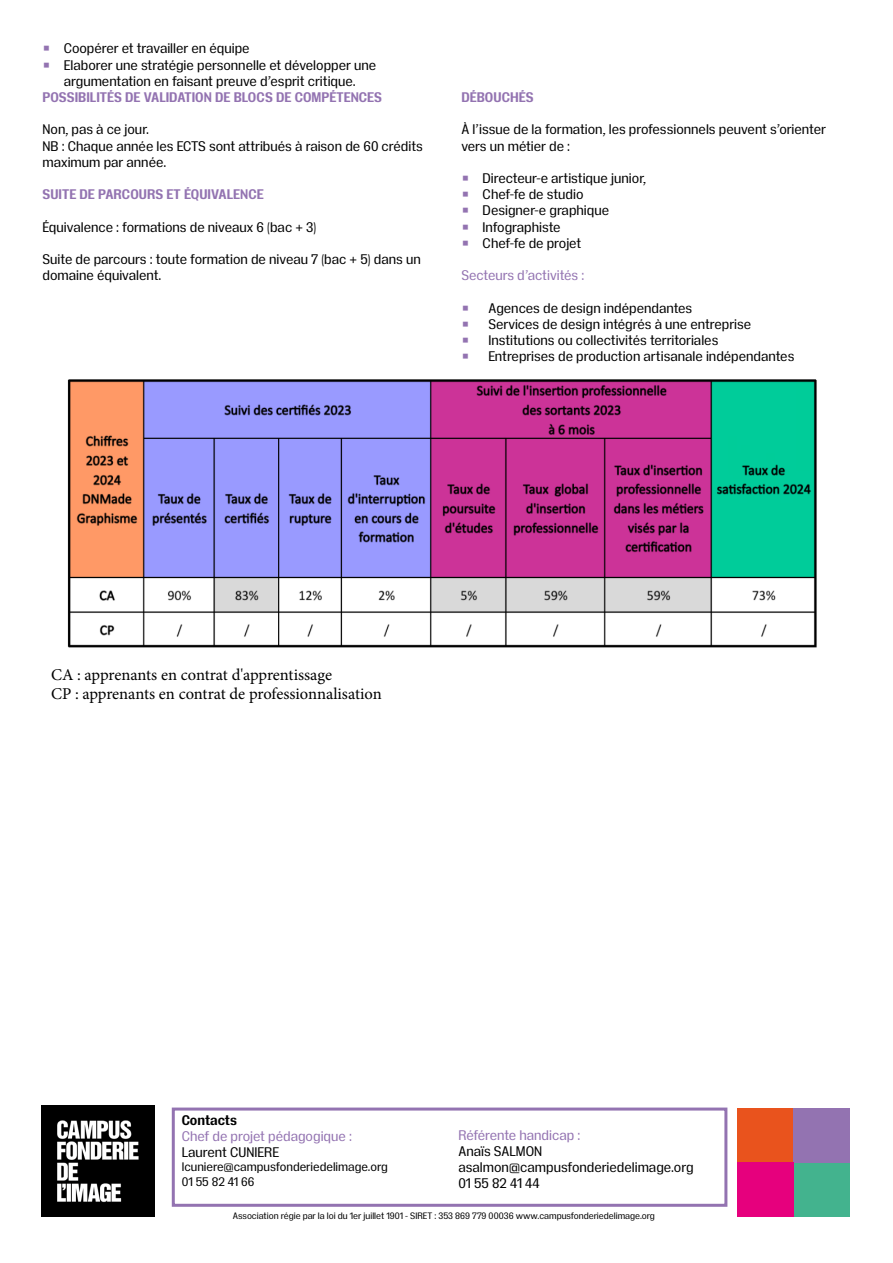
<style>
.page{position:relative;width:893px;height:1263px;background:#fff}
.page>*{position:absolute;margin:0;border:0;box-sizing:border-box;transform-origin:0 0}
.t1{font:16.5px/19.8px "Minion Pro";letter-spacing:-.005em;color:#000}
.t2{font:13.5px/16.2px "Insitu";color:#000}
.t3{font:700 13.5px "Insitu";color:#9373b1}
.t4{font:13.5px "Insitu";color:#9373b1}
.t5{font:700 13.5px "Insitu";letter-spacing:-.005em;color:#000}
.t6{font:12px/14.4px "Insitu";color:#000}
.t7{font:9px "Insitu";color:#000}
.s1{color:#9373b1}
</style>
<div class="page">
<div style="left:172px;top:1107px;width:555px;height:100px;border:3px solid #9373b1"></div>
<div style="left:737px;top:1108px;width:56px;height:54px;background:#e9531d"></div>
<div style="left:793px;top:1162px;width:57px;height:54px;background:#43b38e"></div>
<div style="left:793px;top:1108px;width:56px;height:54px;background:#9373b1"></div>
<div style="left:737px;top:1162px;width:56px;height:54px;background:#e6007d"></div>
<img style="left:42px;top:1106px;width:113px;height:110px">
<img style="left:67px;top:379px;width:750px;height:269px">
<p class="t2" style="left:43px;top:40px;width:209px"><span class="s1">⏹</span> Coopérer et travailler en équipe</p>
<p class="t2" style="left:43px;top:56px;width:335px"><span class="s1">⏹</span> Elaborer une stratégie personnelle et développer une</p>
<p class="t2" style="left:64px;top:72px;width:293px">argumentation en faisant preuve d’esprit critique.</p>
<p class="t3" style="left:43px;top:88px;width:341px">POSSIBILITÉS DE VALIDATION DE BLOCS DE COMPÉTENCES</p>
<p class="t2" style="left:43px;top:121px;width:382px">Non, pas à ce jour.<br>NB : Chaque année les ECTS sont attribués à raison de 60 crédits maximum par année.</p>
<p class="t3" style="left:43px;top:185px;width:223px">SUITE DE PARCOURS ET ÉQUIVALENCE</p>
<p class="t2" style="left:43px;top:218px;width:275px">Équivalence : formations de niveaux 6 (bac + 3)</p>
<p class="t2" style="left:43px;top:250px;width:380px">Suite de parcours : toute formation de niveau 7 (bac + 5) dans un domaine équivalent.</p>
<p class="t3" style="left:461px;top:88px;width:74px">DÉBOUCHÉS</p>
<p class="t2" style="left:461px;top:121px;width:366px">À l’issue de la formation, les professionnels peuvent s’orienter vers un métier de :</p>
<p class="t2" style="left:461px;top:169px;width:186px"><span class="s1">⏹</span> Directeur-e artistique junior, <span class="s1">⏹</span> Chef-fe de studio<br><span class="s1">⏹</span> Designer-e graphique<br><span class="s1">⏹</span> Infographiste<br><span class="s1">⏹</span> Chef-fe de projet</p>
<p class="t4" style="left:461px;top:266px;width:124px">Secteurs d’activités :</p>
<p class="t4" style="left:461px;top:298px;width:10px">⏹</p>
<p class="t2" style="left:488px;top:299px;width:205px">Agences de design indépendantes</p>
<p class="t4" style="left:461px;top:314px;width:10px">⏹</p>
<p class="t2" style="left:488px;top:315px;width:264px">Services de design intégrés à une entreprise</p>
<p class="t4" style="left:461px;top:331px;width:10px">⏹</p>
<p class="t2" style="left:488px;top:331px;width:231px">Institutions ou collectivités territoriales</p>
<p class="t4" style="left:461px;top:347px;width:10px">⏹</p>
<p class="t2" style="left:488px;top:347px;width:308px">Entreprises de production artisanale indépendantes</p>
<p class="t1" style="left:51px;top:664px;width:332px">CA : apprenants en contrat d'apprentissage<br>CP : apprenants en contrat de professionnalisation</p>
<p class="t5" style="left:182px;top:1110px;width:57px">Contacts</p>
<p class="t4" style="left:182px;top:1126px;width:172px">Chef de projet pédagogique :</p>
<p class="t2" style="left:182px;top:1143px;width:99px">Laurent CUNIERE</p>
<p class="t6" style="left:182px;top:1159px;width:208px">lcuniere@campusfonderiedelimage.org<br>01 55 82 41 66</p>
<p class="t7" style="left:233px;top:1209px;width:424px">Association régie par la loi du 1er juillet 1901 - SIRET : 353 869 779 00036 www.campusfonderiedelimage.org</p>
<p class="t4" style="left:458px;top:1125px;width:123px">Référente handicap :</p>
<p class="t2" style="left:458px;top:1142px;width:237px">Anaïs SALMON asalmon@campusfonderiedelimage.org<br>01 55 82 41 44</p>
</div>
